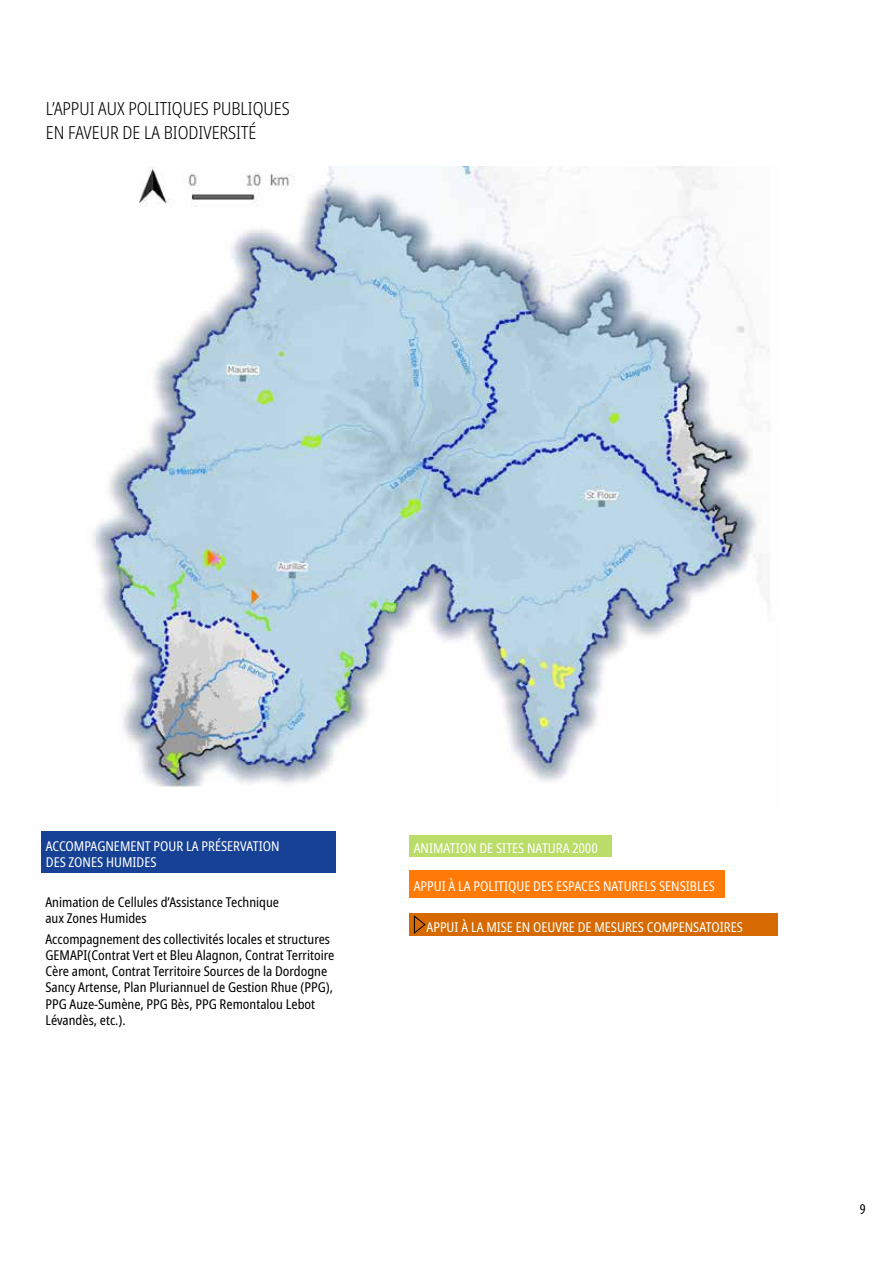
<style>
.page{position:relative;width:893px;height:1263px;background:#fff}
.page>*{position:absolute;margin:0;border:0;box-sizing:border-box;transform-origin:0 0}
.t1{font:300 condensed 18px/24px "Noto Sans";color:#000}
.t2{font:condensed 15px "Myriad Pro";color:#000}
.t3{font:condensed 13.5px/16.2px "Noto Sans";color:#000}
.t4{font:condensed 13.5px/16.2px "Noto Sans";color:#fff}
</style>
<div class="page">
<img style="left:93px;top:166px;width:677px;height:621px">
<div style="left:409px;top:835px;width:203px;height:22px;background:#badd69"></div>
<div style="left:409px;top:870px;width:316px;height:27px;background:#ff7a07"></div>
<div style="left:42px;top:831px;width:294px;height:41px;background:#164194"></div>
<div style="left:409px;top:913px;width:369px;height:23px;background:#d66a00"></div>
<svg style="left:413px;top:915px;width:13px;height:19px"></svg>
<h1 class="t1" style="left:46px;top:97px;width:245px">L’APPUI AUX POLITIQUES PUBLIQUES<br>EN FAVEUR DE LA BIODIVERSITÉ</h1>
<p class="t4" style="left:46px;top:838px;width:235px">ACCOMPAGNEMENT POUR LA PRÉSERVATION<br>DES ZONES HUMIDES</p>
<p class="t3" style="left:45px;top:894px;width:235px">Animation de Cellules d’Assistance Technique aux Zones Humides</p>
<p class="t3" style="left:45px;top:931px;width:290px">Accompagnement des collectivités locales et structures GEMAPI(Contrat Vert et Bleu Alagnon, Contrat Territoire Cère amont, Contrat Territoire Sources de la Dordogne Sancy Artense, Plan Pluriannuel de Gestion Rhue (PPG), PPG Auze-Sumène, PPG Bès, PPG Remontalou Lebot Lévandès, etc.).</p>
<p class="t4" style="left:414px;top:841px;width:186px">ANIMATION DE SITES NATURA 2000</p>
<p class="t4" style="left:414px;top:878px;width:303px">APPUI À LA POLITIQUE DES ESPACES NATURELS SENSIBLES</p>
<p class="t4" style="left:426px;top:919px;width:318px">APPUI À LA MISE EN OEUVRE DE MESURES COMPENSATOIRES</p>
<p class="t2" style="left:860px;top:1200px;width:7px">9</p>
</div>
